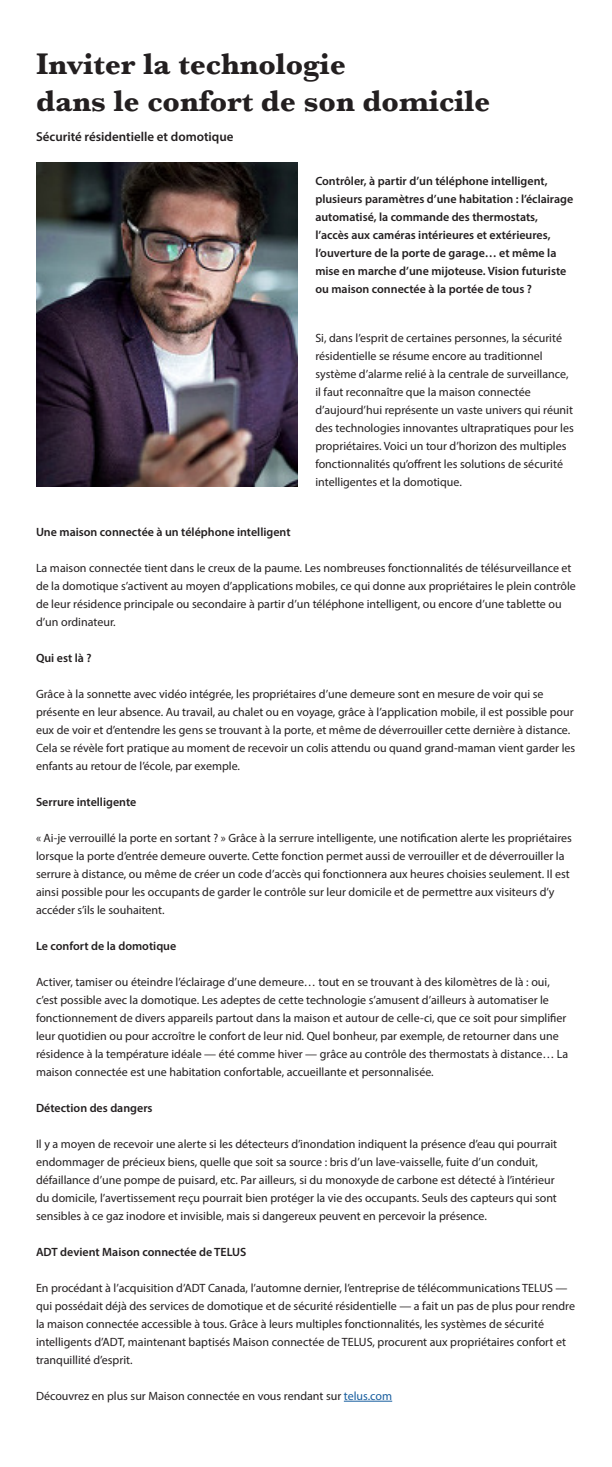
<style>
.page{position:relative;width:612px;height:1467px;background:#fff}
.page>*{position:absolute;margin:0;border:0;box-sizing:border-box;transform-origin:0 0}
.t1{font:700 31px/37.2px "Baskerville";color:#231f20}
.t2{font:600 13px "Myriad Pro";color:#231f20}
.t3{font:12px/18px "Myriad Pro";color:#231f20}
.t4{font:600 12px/18px "Myriad Pro";color:#231f20}
.s1{color:#175d9e}
</style>
<div class="page">
<hr style="left:344px;top:1401px;width:48px;height:1px;background:#175d9e">
<img style="left:36px;top:163px;width:261px;height:324px">
<p class="t1" style="left:36px;top:46px;width:456px">Inviter la technologie<br>dans le confort de son domicile</p>
<p class="t2" style="left:36px;top:129px;width:199px">Sécurité résidentielle et domotique</p>
<p class="t4" style="left:315px;top:172px;width:259px">Contrôler, à partir d’un téléphone intelligent, plusieurs paramètres d’une habitation : l’éclairage automatisé, la commande des thermostats, l’accès aux caméras intérieures et extérieures, l’ouverture de la porte de garage… et même la mise en marche d’une mijoteuse. Vision futuriste ou maison connectée à la portée de tous ?</p>
<p class="t3" style="left:315px;top:329px;width:260px">Si, dans l’esprit de certaines personnes, la sécurité résidentielle se résume encore au traditionnel système d’alarme relié à la centrale de surveillance, il faut reconnaître que la maison connectée d’aujourd’hui représente un vaste univers qui réunit des technologies innovantes ultrapratiques pour les propriétaires. Voici un tour d’horizon des multiples fonctionnalités qu’offrent les solutions de sécurité intelligentes et la domotique.</p>
<p class="t4" style="left:36px;top:523px;width:256px">Une maison connectée à un téléphone intelligent</p>
<p class="t3" style="left:36px;top:559px;width:541px">La maison connectée tient dans le creux de la paume. Les nombreuses fonctionnalités de télésurveillance et de la domotique s’activent au moyen d’applications mobiles, ce qui donne aux propriétaires le plein contrôle de leur résidence principale ou secondaire à partir d’un téléphone intelligent, ou encore d’une tablette ou d’un ordinateur.</p>
<p class="t4" style="left:36px;top:649px;width:57px">Qui est là ?</p>
<p class="t3" style="left:36px;top:685px;width:541px">Grâce à la sonnette avec vidéo intégrée, les propriétaires d’une demeure sont en mesure de voir qui se présente en leur absence. Au travail, au chalet ou en voyage, grâce à l’application mobile, il est possible pour eux de voir et d’entendre les gens se trouvant à la porte, et même de déverrouiller cette dernière à distance.<br>Cela se révèle fort pratique au moment de recevoir un colis attendu ou quand grand-maman vient garder les enfants au retour de l’école, par exemple.</p>
<p class="t4" style="left:36px;top:793px;width:102px">Serrure intelligente</p>
<p class="t3" style="left:36px;top:829px;width:537px">« Ai-je verrouillé la porte en sortant ? » Grâce à la serrure intelligente, une notification alerte les propriétaires lorsque la porte d’entrée demeure ouverte. Cette fonction permet aussi de verrouiller et de déverrouiller la serrure à distance, ou même de créer un code d’accès qui fonctionnera aux heures choisies seulement. Il est ainsi possible pour les occupants de garder le contrôle sur leur domicile et de permettre aux visiteurs d’y accéder s’ils le souhaitent.</p>
<p class="t4" style="left:36px;top:937px;width:142px">Le confort de la domotique</p>
<p class="t3" style="left:36px;top:973px;width:534px">Activer, tamiser ou éteindre l’éclairage d’une demeure… tout en se trouvant à des kilomètres de là : oui, c’est possible avec la domotique. Les adeptes de cette technologie s’amusent d’ailleurs à automatiser le fonctionnement de divers appareils partout dans la maison et autour de celle-ci, que ce soit pour simplifier leur quotidien ou pour accroître le confort de leur nid. Quel bonheur, par exemple, de retourner dans une résidence à la température idéale — été comme hiver — grâce au contrôle des thermostats à distance… La maison connectée est une habitation confortable, accueillante et personnalisée.</p>
<p class="t4" style="left:36px;top:1099px;width:118px">Détection des dangers</p>
<p class="t3" style="left:36px;top:1135px;width:523px">Il y a moyen de recevoir une alerte si les détecteurs d’inondation indiquent la présence d’eau qui pourrait endommager de précieux biens, quelle que soit sa source : bris d’un lave-vaisselle, fuite d’un conduit, défaillance d’une pompe de puisard, etc. Par ailleurs, si du monoxyde de carbone est détecté à l’intérieur du domicile, l’avertissement reçu pourrait bien protéger la vie des occupants. Seuls des capteurs qui sont sensibles à ce gaz inodore et invisible, mais si dangereux peuvent en percevoir la présence.</p>
<p class="t4" style="left:36px;top:1243px;width:212px">ADT devient Maison connectée de TELUS</p>
<p class="t3" style="left:36px;top:1279px;width:541px">En procédant à l’acquisition d’ADT Canada, l’automne dernier, l’entreprise de télécommunications TELUS — qui possédait déjà des services de domotique et de sécurité résidentielle — a fait un pas de plus pour rendre la maison connectée accessible à tous. Grâce à leurs multiples fonctionnalités, les systèmes de sécurité intelligents d’ADT, maintenant baptisés Maison connectée de TELUS, procurent aux propriétaires confort et tranquillité d’esprit.</p>
<p class="t3" style="left:36px;top:1387px;width:358px">Découvrez en plus sur Maison connectée en vous rendant sur <span class="s1">telus.com</span></p>
</div>
